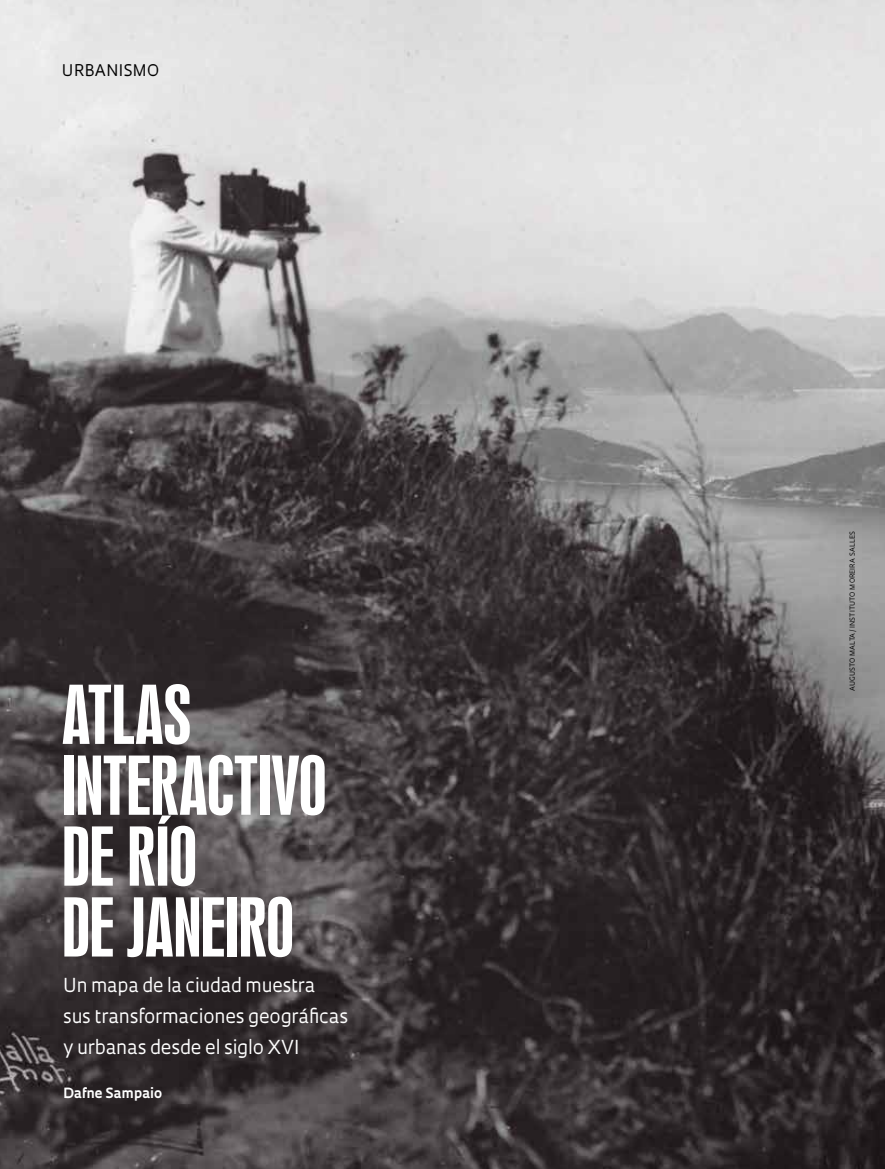
<style>
.page{position:relative;width:885px;height:1169px;background:#fff}
.page>*{position:absolute;margin:0;border:0;box-sizing:border-box;transform-origin:0 0}
.t1{font:75.75px/70.8px "Swiss 924 BT Regular B";letter-spacing:-.01em;color:#fff}
.t2{font:18.75px/30.9px "Oculum";letter-spacing:-.01em;color:#fff}
.t3{font:15.6px "Oculum";letter-spacing:.03em;color:#000}
.t4{font:700 13.65px "Oculum";letter-spacing:-.005em;color:#fff}
.t5{font:6.75px "Oculum";letter-spacing:.02em;color:#000}
</style>
<div class="page">
<img style="left:0;top:0;width:885px;height:1168px">
<p class="t3" style="left:62px;top:60px;width:99px">URBANISMO</p>
<h1 class="t1" style="left:62px;top:680px;width:266px">ATLAS<br>INTERACTIVO<br>DE RÍO<br>DE JANEIRO</h1>
<p class="t2" style="left:63px;top:968px;width:286px">Un mapa de la ciudad muestra<br>sus transformaciones geográficas y urbanas desde el siglo XVI</p>
<p class="t4" style="left:63px;top:1083px;width:100px">Dafne Sampaio</p>
<p class="t5" style="left:848px;top:690px;width:161px;rotate:-90deg">AUGUSTO MALTA / INSTITUTO MOREIRA SALLES</p>
</div>
